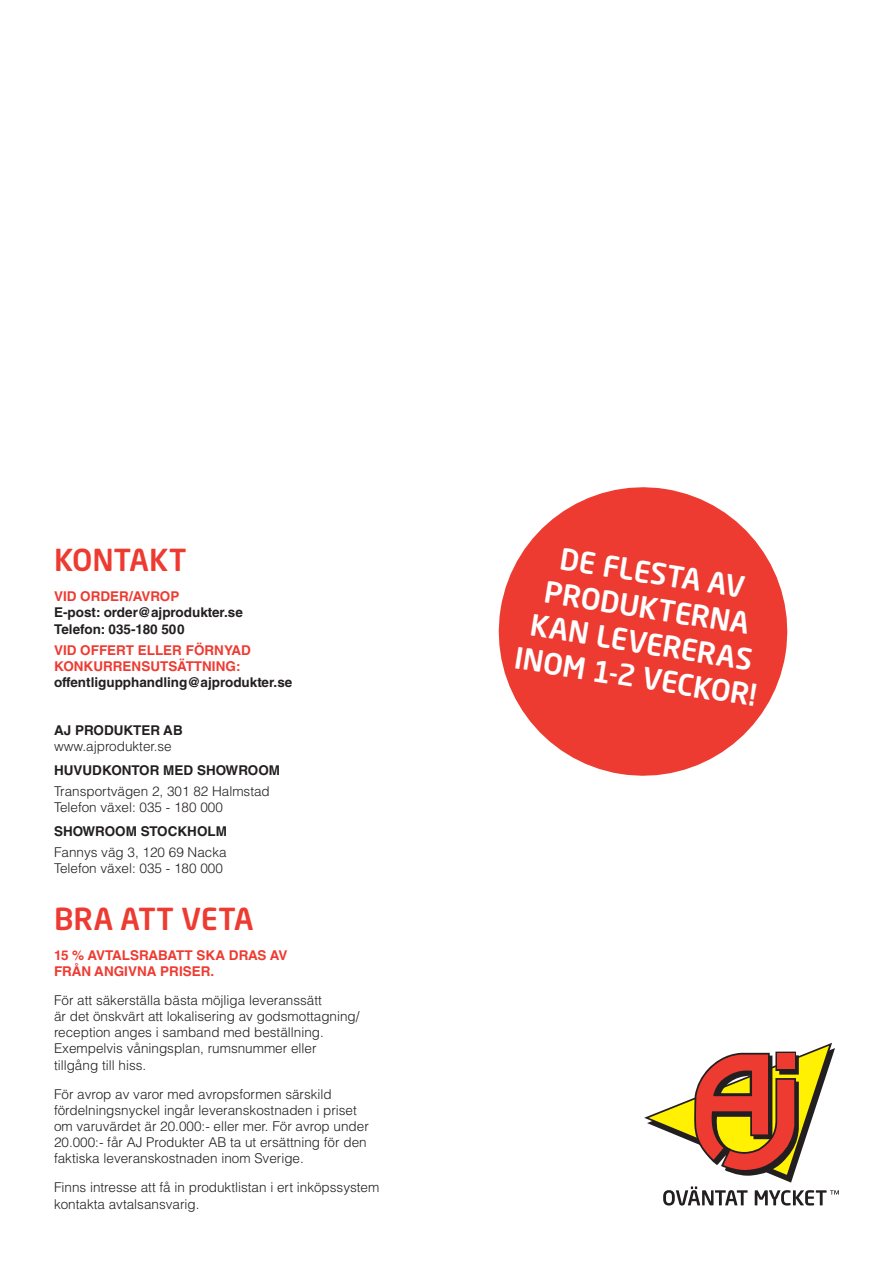
<style>
.page{position:relative;width:893px;height:1263px;background:#fff}
.page>*{position:absolute;margin:0;border:0;box-sizing:border-box;transform-origin:0 0}
.t1{font:500 30px "Neo Sans Pro";letter-spacing:-.005em;color:#ee3b32}
.t2{font:500 29.25px/35px "Neo Sans Pro";color:#fff;text-align:center}
.t3{font:300 13.5px/16.2px "Helvetica AJ";color:#231f20}
.t4{font:700 13.5px/16.2px "Helvetica AJ";color:#ee3b32}
.t5{font:700 13.5px/16.2px "Helvetica AJ";color:#231f20}
.s1{color:#ee3b32}
.s2{color:#231f20}
.s3{font-weight:700}
</style>
<div class="page">
<svg style="left:498px;top:487px;width:290px;height:289px;fill:#ee3b32"></svg>
<svg style="left:644px;top:1043px;width:195px;height:162px"></svg>
<p class="t1" style="left:54px;top:541px;width:134px">KONTAKT</p>
<p class="t2" style="left:534px;top:536px;width:246px;rotate:9deg">DE FLESTA AV<br>PRODUKTERNA<br>KAN LEVERERAS<br>INOM 1-2 VECKOR!</p>
<p class="t5" style="left:54px;top:588px;width:190px"><span class="s1">VID ORDER/AVROP<br></span>E-post: order@ajprodukter.se<br>Telefon: 035-180 500</p>
<p class="t4" style="left:54px;top:641px;width:240px">VID OFFERT ELLER FÖRNYAD<br>KONKURRENSUTSÄTTNING: <span class="s2">offentligupphandling@ajprodukter.se</span></p>
<p class="t3" style="left:54px;top:722px;width:130px"><span class="s3">AJ PRODUKTER AB </span>www.ajprodukter.se</p>
<p class="t5" style="left:54px;top:762px;width:228px">HUVUDKONTOR MED SHOWROOM</p>
<p class="t3" style="left:54px;top:783px;width:217px">Transportvägen 2, 301 82 Halmstad<br>Telefon växel: 035 - 180 000</p>
<p class="t5" style="left:54px;top:823px;width:174px">SHOWROOM STOCKHOLM</p>
<p class="t3" style="left:54px;top:843px;width:174px">Fannys väg 3, 120 69 Nacka<br>Telefon växel: 035 - 180 000</p>
<p class="t1" style="left:54px;top:900px;width:201px">BRA ATT VETA</p>
<p class="t4" style="left:54px;top:947px;width:235px">15 % AVTALSRABATT SKA DRAS AV<br>FRÅN ANGIVNA PRISER.</p>
<p class="t3" style="left:54px;top:992px;width:307px">För att säkerställa bästa möjliga leveranssätt<br>är det önskvärt att lokalisering av godsmottagning/ reception anges i samband med beställning.<br>Exempelvis våningsplan, rumsnummer eller tillgång till hiss.</p>
<p class="t3" style="left:54px;top:1085px;width:316px">För avrop av varor med avropsformen särskild fördelningsnyckel ingår leveranskostnaden i priset om varuvärdet är 20.000:- eller mer. För avrop under 20.000:- får AJ Produkter AB ta ut ersättning för den faktiska leveranskostnaden inom Sverige.</p>
<p class="t3" style="left:54px;top:1179px;width:327px">Finns intresse att få in produktlistan i ert inköpssystem kontakta avtalsansvarig.</p>
</div>
